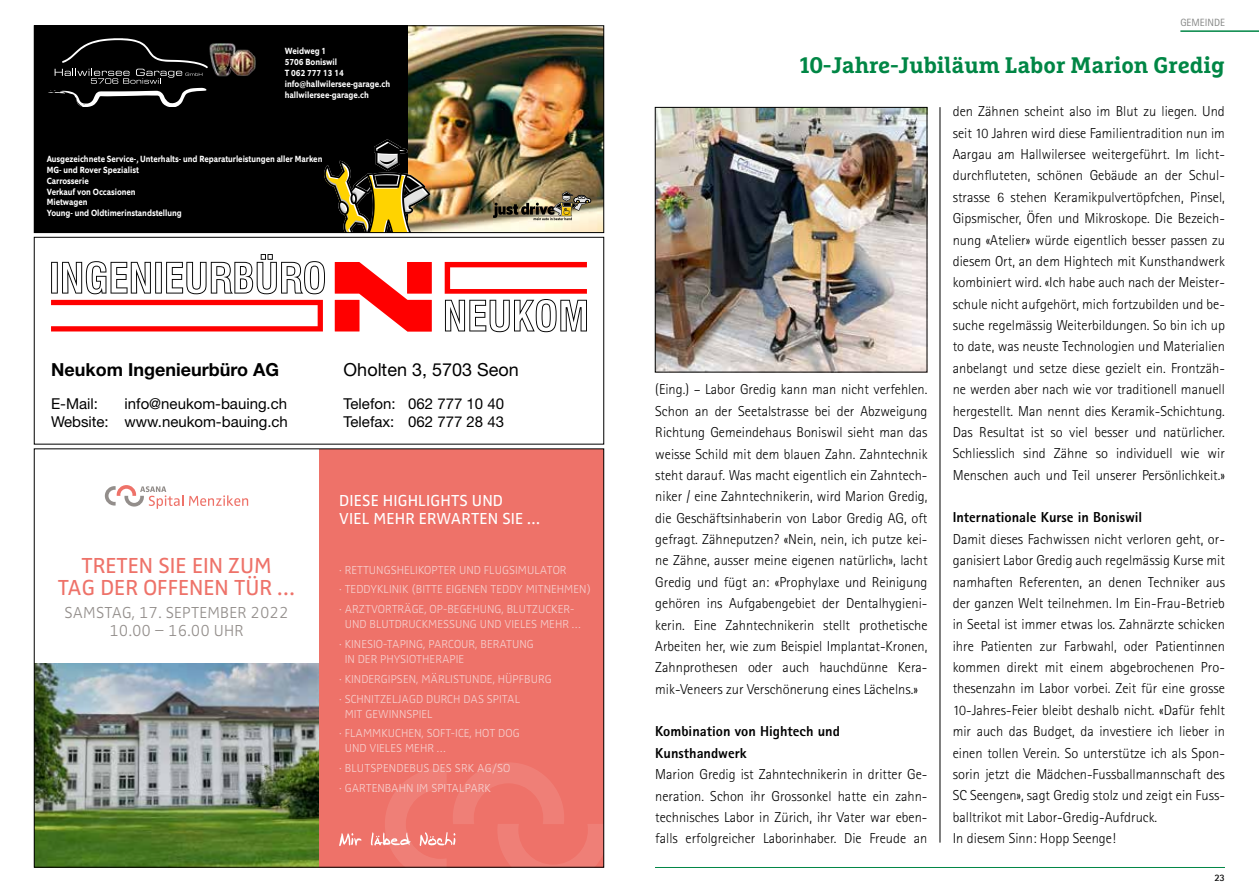
<style>
.page{position:relative;width:1259px;height:893px;background:#fff}
.page>*{position:absolute;margin:0;border:0;box-sizing:border-box;transform-origin:0 0}
.t1{font:700 22.5px "Marselis Slab Pro";color:#008645}
.t2{font:22.5px/22.5px "Zwo OT";color:#ee7269;text-align:center}
.t3{font:700 18px "Helvetica Neue LT Std";color:#000}
.t4{font:18px "Helvetica Neue LT Std";color:#000}
.t5{font:300 16.5px/18px "Zwo OT";letter-spacing:.01em;color:#938e8b;text-align:center}
.t6{font:16.5px/18px "Zwo OT";letter-spacing:.01em;color:#fff}
.t7{font:15px "Helvetica Neue LT Std";color:#000}
.t8{font:300 14.4px/21.5px "Rotis Sans Serif Std";color:#000;text-align:justify}
.t9{font:800 14.4px/21.3px "Rotis Sans Serif Std";color:#000}
.t10{font:300 12px/19.8px "Zwo OT";color:#f6cecc}
.t11{font:10.5px "Rotis Sans Serif Std";color:#868786}
.t12{font:700 9.9px "Rotis Sans Serif Std";color:#000}
.t13{font:700 9px/10.8px "Equip Condensed";color:#fff}
</style>
<div class="page">
<hr style="left:1180px;top:30px;width:79px;height:2px;background:#008645">
<hr style="left:655px;top:867px;width:570px;height:1px;background:#008645">
<div style="left:34px;top:26px;width:570px;height:207px;background:#000"></div>
<svg style="left:48px;top:38px;width:160px;height:69px"></svg>
<img style="left:209px;top:43px;width:47px;height:34px">
<img style="left:408px;top:28px;width:194px;height:203px">
<svg style="left:493px;top:191px;width:98px;height:29px;background:#908466"></svg>
<img style="left:324px;top:139px;width:106px;height:92px">
<div style="left:34px;top:26px;width:570px;height:207px;border:1px solid #000"></div>
<svg style="left:51px;top:300px;width:272px;height:31px"></svg>
<svg style="left:335px;top:262px;width:97px;height:70px"></svg>
<svg style="left:445px;top:262px;width:142px;height:70px"></svg>
<svg style="left:51px;top:254px;width:274px;height:40px"></svg>
<div style="left:34px;top:237px;width:570px;height:207px;border:1px solid #000"></div>
<img style="left:657px;top:109px;width:268px;height:261px">
<div style="left:655px;top:107px;width:272px;height:265px;border:1px solid #000"></div>
<hr style="left:939px;top:107px;width:1px;height:736px;background:#000">
<img style="left:36px;top:664px;width:283px;height:201px">
<div style="left:319px;top:449px;width:285px;height:418px;background:#ee7269"></div>
<svg style="left:189px;top:495px;width:59px;height:11px"></svg>
<svg style="left:105px;top:485px;width:78px;height:24px"></svg>
<svg style="left:339px;top:763px;width:263px;height:102px"></svg>
<p class="t13" style="left:285px;top:46px;width:107px">Weidweg 1<br>5706 Boniswil<br>T 062 777 13 14 info@hallwilersee-garage.ch hallwilersee-garage.ch</p>
<p class="t13" style="left:47px;top:154px;width:277px">Ausgezeichnete Service-, Unterhalts- und Reparaturleistungen aller Marken<br>MG- und Rover Spezialist<br>Carrosserie<br>Verkauf von Occasionen<br>Mietwagen<br>Young- und Oldtimerinstandstellung</p>
<p class="t3" style="left:51px;top:358px;width:229px">Neukom Ingenieurbüro AG</p>
<p class="t4" style="left:344px;top:359px;width:177px">Oholten 3, 5703 Seon</p>
<p class="t7" style="left:51px;top:394px;width:48px">E-Mail:</p>
<p class="t7" style="left:125px;top:394px;width:164px">info@neukom-bauing.ch</p>
<p class="t7" style="left:344px;top:394px;width:162px">Telefon: 062 777 10 40</p>
<p class="t7" style="left:51px;top:412px;width:238px">Website: www.neukom-bauing.ch</p>
<p class="t7" style="left:344px;top:412px;width:162px">Telefax: 062 777 28 43</p>
<h1 class="t2" style="left:58px;top:554px;width:239px">TRETEN SIE EIN ZUM<br>TAG DER OFFENEN TÜR …</h1>
<p class="t5" style="left:64px;top:604px;width:226px">SAMSTAG, 17. SEPTEMBER 2022<br>10.00 – 16.00 UHR</p>
<p class="t6" style="left:339px;top:492px;width:203px">DIESE HIGHLIGHTS UND<br>VIEL MEHR ERWARTEN SIE …</p>
<p class="t10" style="left:339px;top:560px;width:253px">· RETTUNGSHELIKOPTER UND FLUGSIMULATOR<br>· TEDDYKLINIK (BITTE EIGENEN TEDDY MITNEHMEN) · ARZTVORTRÄGE, OP-BEGEHUNG, BLUTZUCKER-</p>
<p class="t10" style="left:339px;top:615px;width:243px;text-indent:6px">UND BLUTDRUCKMESSUNG UND VIELES MEHR … · KINESIO-TAPING, PARCOUR, BERATUNG</p>
<p class="t10" style="left:339px;top:649px;width:214px;text-indent:6px">IN DER PHYSIOTHERAPIE<br>· KINDERGIPSEN, MÄRLISTUNDE, HÜPFBURG · SCHNITZELJAGD DURCH DAS SPITAL</p>
<p class="t10" style="left:339px;top:704px;width:182px;text-indent:6px">MIT GEWINNSPIEL<br>· FLAMMKUCHEN, SOFT-ICE, HOT DOG</p>
<p class="t10" style="left:339px;top:739px;width:173px;text-indent:6px">UND VIELES MEHR …<br>· BLUTSPENDEBUS DES SRK AG/SO · GARTENBAHN IM SPITALPARK</p>
<p class="t11" style="left:1180px;top:16px;width:46px">GEMEINDE</p>
<h1 class="t1" style="left:799px;top:51px;width:427px">10-Jahre-Jubiläum Labor Marion Gredig</h1>
<p class="t8" style="left:655px;top:379px;width:274px">(Eing.) – Labor Gredig kann man nicht verfehlen.<br>Schon an der Seetalstrasse bei der Abzweigung Richtung Gemeindehaus Boniswil sieht man das weisse Schild mit dem blauen Zahn. Zahntechnik steht darauf. Was macht eigentlich ein Zahntech&shy;niker / eine Zahntechnikerin, wird Marion Gredig, die Geschäftsinhaberin von Labor Gredig AG, oft gefragt. Zähneputzen? «Nein, nein, ich putze kei&shy;ne Zähne, ausser meine eigenen natürlich», lacht Gredig und fügt an: «Prophylaxe und Reinigung gehören ins Aufgabengebiet der Dentalhygieni&shy;kerin. Eine Zahntechnikerin stellt prothetische Arbeiten her, wie zum Beispiel Implantat-Kronen, Zahnprothesen oder auch hauchdünne Kera&shy;mik-Veneers zur Verschönerung eines Lächelns.»</p>
<p class="t9" style="left:655px;top:721px;width:186px">Kombination von Hightech und<br>Kunsthandwerk</p>
<p class="t8" style="left:655px;top:764px;width:274px">Marion Gredig ist Zahntechnikerin in dritter Ge&shy;neration. Schon ihr Grossonkel hatte ein zahn&shy;technisches Labor in Zürich, ihr Vater war eben&shy;falls erfolgreicher Laborinhaber. Die Freude an</p>
<p class="t8" style="left:952px;top:101px;width:274px">den Zähnen scheint also im Blut zu liegen. Und seit 10 Jahren wird diese Familientradition nun im Aargau am Hallwilersee weitergeführt. Im licht&shy;durchfluteten, schönen Gebäude an der Schul&shy;strasse 6 stehen Keramikpulvertöpfchen, Pinsel, Gipsmischer, Öfen und Mikroskope. Die Bezeich&shy;nung «Atelier» würde eigentlich besser passen zu diesem Ort, an dem Hightech mit Kunsthandwerk kombiniert wird. «Ich habe auch nach der Meister&shy;schule nicht aufgehört, mich fortzubilden und be&shy;suche regelmässig Weiterbildungen. So bin ich up to date, was neuste Technologien und Materialien anbelangt und setze diese gezielt ein. Frontzäh&shy;ne werden aber nach wie vor traditionell manuell hergestellt. Man nennt dies Keramik-Schichtung.<br>Das Resultat ist so viel besser und natürlicher.<br>Schliesslich sind Zähne so individuell wie wir Menschen auch und Teil unserer Persönlichkeit.»</p>
<p class="t9" style="left:952px;top:507px;width:191px">Internationale Kurse in Boniswil</p>
<p class="t8" style="left:952px;top:528px;width:274px;text-align:left">Damit dieses Fachwissen nicht verloren geht, or&shy;ganisiert Labor Gredig auch regelmässig Kurse mit namhaften Referenten, an denen Techniker aus der ganzen Welt teilnehmen. Im Ein-Frau-Betrieb in Seetal ist immer etwas los. Zahnärzte schicken ihre Patienten zur Farbwahl, oder Patientinnen kommen direkt mit einem abgebrochenen Pro&shy;thesenzahn im Labor vorbei. Zeit für eine grosse 10-Jahres-Feier bleibt deshalb nicht. «Dafür fehlt mir auch das Budget, da investiere ich lieber in einen tollen Verein. So unterstütze ich als Spon&shy;sorin jetzt die Mädchen-Fussballmannschaft des SC Seengen», sagt Gredig stolz und zeigt ein Fuss&shy;balltrikot mit Labor-Gredig-Aufdruck.<br>In diesem Sinn: Hopp Seenge!</p>
<p class="t12" style="left:1214px;top:871px;width:12px">23</p>
</div>
